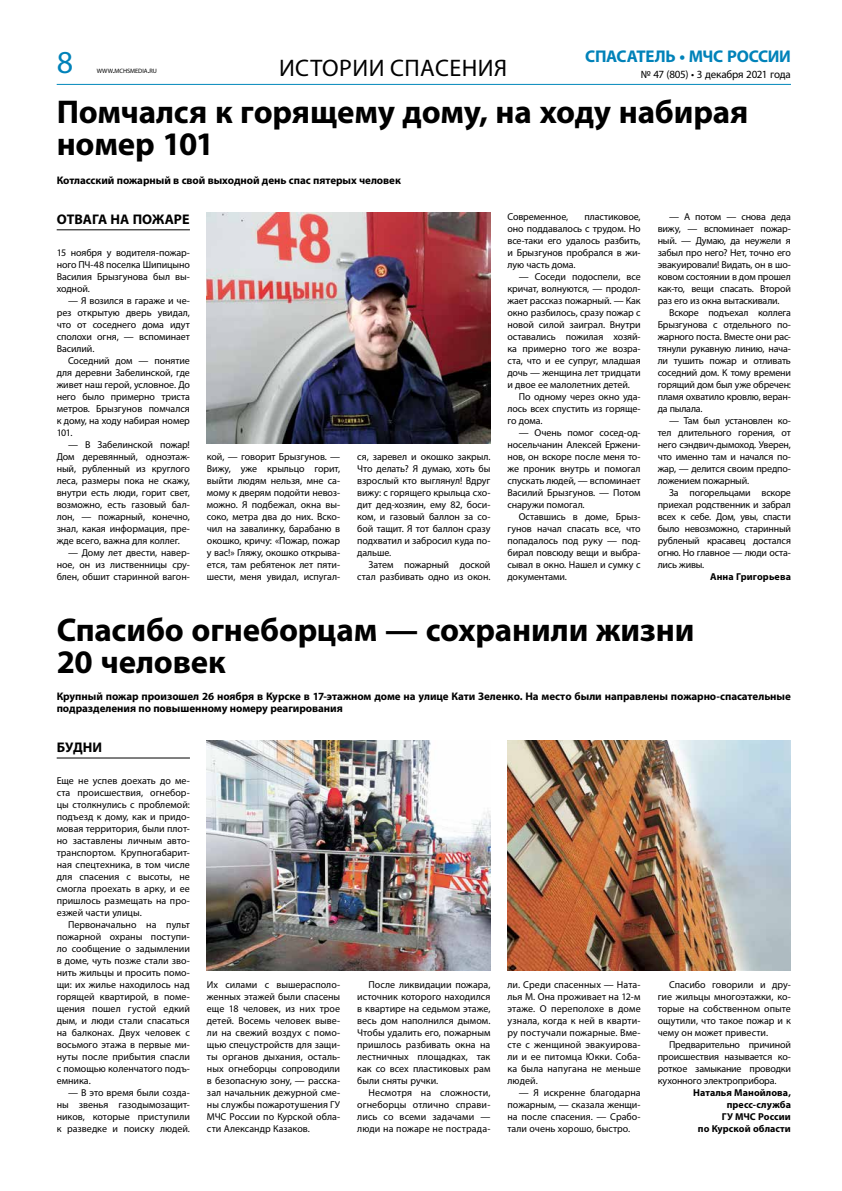
<style>
.page{position:relative;width:842px;height:1191px;background:#fff}
.page>*{position:absolute;margin:0;border:0;box-sizing:border-box;transform-origin:0 0}
.t1{font:700 33px/32px "Myriad Pro";letter-spacing:-.005em;color:#000}
.t2{font:32px "Myriad Pro";color:#0082b9}
.t3{font:24px "Myriad Pro";letter-spacing:.02em;color:#000}
.t4{font:700 17px "Myriad Pro";letter-spacing:-.02em;color:#0082b9}
.t5{font:700 14px "Myriad Pro";color:#000}
.t6{font:700 11px/12px "Myriad Pro";letter-spacing:-.005em;color:#000}
.t7{font:11px "Myriad Pro";letter-spacing:-.015em;color:#000}
.t8{font:10px/12px "Myriad Pro";letter-spacing:-.005em;color:#000;text-align:justify}
.t9{font:700 10px/12px "Myriad Pro";letter-spacing:.01em;color:#000;text-align:right}
.t10{font:6.3px "Myriad Pro";letter-spacing:-.01em;color:#000}
.s1{font-size:9px}
</style>
<div class="page">
<hr style="left:57px;top:84px;width:734px;height:1px;background:#0087bb">
<hr style="left:57px;top:229px;width:133px;height:1px;background:#000">
<img style="left:207px;top:212px;width:283px;height:231px">
<hr style="left:57px;top:757px;width:133px;height:1px;background:#000">
<img style="left:507px;top:740px;width:284px;height:230px">
<img style="left:207px;top:740px;width:283px;height:230px">
<h3 class="t4" style="left:585px;top:46px;width:207px">СПАСАТЕЛЬ • МЧС РОССИИ</h3>
<h2 class="t2" style="left:57px;top:42px;width:18px">8</h2>
<p class="t10" style="left:97px;top:67px;width:62px">WWW<span class="s1">.</span>MCHSMEDIA<span class="s1">.</span>RU</p>
<h3 class="t3" style="left:279px;top:53px;width:230px">ИСТОРИИ СПАСЕНИЯ</h3>
<p class="t7" style="left:641px;top:67px;width:152px">№ 47 (805) • 3 декабря 2021 года</p>
<h1 class="t1" style="left:57px;top:95px;width:693px">Помчался к горящему дому, на ходу набирая номер 101</h1>
<p class="t6" style="left:57px;top:174px;width:346px">Котласский пожарный в свой выходной день спас пятерых человек</p>
<h3 class="t5" style="left:57px;top:210px;width:134px">ОТВАГА НА ПОЖАРЕ</h3>
<p class="t8" style="left:57px;top:246px;width:135px">15 ноября у водителя-пожар&shy;ного ПЧ-48 поселка Шипицыно Василия Брызгунова был вы&shy;ходной.</p>
<p class="t8" style="left:57px;top:294px;width:135px;text-indent:11px">— Я возился в гараже и че&shy;рез открытую дверь увидал, что от соседнего дома идут сполохи огня, — вспоминает Василий.</p>
<p class="t8" style="left:57px;top:354px;width:135px;text-indent:11px">Соседний дом — понятие для деревни Забелинской, где живет наш герой, условное. До него было примерно триста метров. Брызгунов помчался к дому, на ходу набирая номер 101.</p>
<p class="t8" style="left:57px;top:438px;width:135px;text-indent:11px">— В Забелинской пожар!<br>Дом деревянный, одноэтаж&shy;ный, рубленный из круглого леса, размеры пока не скажу, внутри есть люди, горит свет, возможно, есть газовый бал&shy;лон, — пожарный, конечно, знал, какая информация, пре&shy;жде всего, важна для коллег.</p>
<p class="t8" style="left:57px;top:546px;width:135px;text-indent:11px">— Дому лет двести, навер&shy;ное, он из лиственницы сру&shy;блен, обшит старинной вагон-</p>
<p class="t8" style="left:507px;top:210px;width:62px">Современное,</p>
<p class="t8" style="left:658px;top:210px;width:135px;text-indent:11px">— А потом — снова деда вижу, — вспоминает пожар&shy;ный. — Думаю, да неужели я забыл про него? Нет, точно его эвакуировали! Видать, он в шо&shy;ковом состоянии в дом прошел как-то, вещи спасать. Второй раз его из окна вытаскивали.</p>
<p class="t8" style="left:658px;top:306px;width:135px;text-indent:11px">Вскоре подъехал коллега Брызгунова с отдельного по&shy;жарного поста. Вместе они рас&shy;тянули рукавную линию, нача&shy;ли тушить пожар и отливать соседний дом. К тому времени горящий дом был уже обречен: пламя охватило кровлю, веран&shy;да пылала.</p>
<p class="t8" style="left:658px;top:414px;width:135px;text-indent:11px">— Там был установлен ко&shy;тел длительного горения, от него сэндвич-дымоход. Уверен, что именно там и начался по&shy;жар, — делится своим предпо&shy;ложением пожарный.</p>
<p class="t8" style="left:658px;top:486px;width:135px;text-indent:11px">За погорельцами вскоре приехал родственник и забрал всех к себе. Дом, увы, спасти было невозможно, старинный рубленый красавец достался огню. Но главное — люди оста&shy;лись живы.</p>
<p class="t9" style="left:710px;top:570px;width:82px">Анна Григорьева</p>
<p class="t8" style="left:507px;top:210px;width:135px;text-indent:77px">пластиковое, оно поддавалось с трудом. Но все-таки его удалось разбить, и Брызгунов пробрался в жи&shy;лую часть дома.</p>
<p class="t8" style="left:507px;top:270px;width:135px;text-indent:11px">— Соседи подоспели, все кричат, волнуются, — продол&shy;жает рассказ пожарный. — Как окно разбилось, сразу пожар с новой силой заиграл. Внутри оставались пожилая хозяй&shy;ка примерно того же возра&shy;ста, что и ее супруг, младшая дочь — женщина лет тридцати и двое ее малолетних детей.</p>
<p class="t8" style="left:507px;top:390px;width:135px;text-indent:11px">По одному через окно уда&shy;лось всех спустить из горяще&shy;го дома.</p>
<p class="t8" style="left:507px;top:426px;width:135px;text-indent:11px">— Очень помог сосед-од&shy;носельчанин Алексей Ержени&shy;нов, он вскоре после меня то&shy;же проник внутрь и помогал спускать людей, — вспоминает Василий Брызгунов. — Потом снаружи помогал.</p>
<p class="t8" style="left:507px;top:510px;width:135px;text-indent:11px">Оставшись в доме, Брыз&shy;гунов начал спасать все, что попадалось под руку — под&shy;бирал повсюду вещи и выбра&shy;сывал в окно. Нашел и сумку с документами.</p>
<p class="t8" style="left:207px;top:450px;width:135px">кой, — говорит Брызгунов. — Вижу, уже крыльцо горит, выйти людям нельзя, мне са&shy;мому к дверям подойти невоз&shy;можно. Я подбежал, окна вы&shy;соко, метра два до них. Вско&shy;чил на завалинку, барабаню в окошко, кричу: «Пожар, пожар у вас!» Гляжу, окошко открыва&shy;ется, там ребятенок лет пяти&shy;шести, меня увидал, испугал-</p>
<p class="t8" style="left:357px;top:450px;width:135px">ся, заревел и окошко закрыл.<br>Что делать? Я думаю, хоть бы взрослый кто выглянул! Вдруг вижу: с горящего крыльца схо&shy;дит дед-хозяин, ему 82, боси&shy;ком, и газовый баллон за со&shy;бой тащит. Я тот баллон сразу подхватил и забросил куда по&shy;дальше.</p>
<p class="t8" style="left:357px;top:558px;width:135px;text-align:right">Затем пожарный доской стал разбивать одно из окон.</p>
<h1 class="t1" style="left:57px;top:612px;width:639px">Спасибо огнеборцам — сохранили жизни<br>20 человек</h1>
<p class="t6" style="left:57px;top:690px;width:736px">Крупный пожар произошел 26 ноября в Курске в 17-этажном доме на улице Кати Зеленко. На место были направлены пожарно-спасательные подразделения по повышенному номеру реагирования</p>
<h3 class="t5" style="left:57px;top:738px;width:47px">БУДНИ</h3>
<p class="t8" style="left:57px;top:774px;width:135px">Еще не успев доехать до ме&shy;ста происшествия, огнебор&shy;цы столкнулись с проблемой: подъезд к дому, как и придо&shy;мовая территория, были плот&shy;но заставлены личным авто&shy;транспортом. Крупногабарит&shy;ная спецтехника, в том числе для спасения с высоты, не смогла проехать в арку, и ее пришлось размещать на про&shy;езжей части улицы.</p>
<p class="t8" style="left:57px;top:918px;width:135px;text-indent:11px">Первоначально на пульт пожарной охраны поступи&shy;ло сообщение о задымлении в доме, чуть позже стали зво&shy;нить жильцы и просить помо&shy;щи: их жилье находилось над горящей квартирой, в поме&shy;щения пошел густой едкий дым, и люди стали спасаться на балконах. Двух человек с восьмого этажа в первые ми&shy;нуты после прибытия спасли с помощью коленчатого подъ&shy;емника.</p>
<p class="t8" style="left:57px;top:1086px;width:135px;text-indent:11px">— В это время были созда&shy;ны звенья газодымозащит&shy;ников, которые приступили к разведке и поиску людей.</p>
<p class="t8" style="left:207px;top:978px;width:135px">Их силами с вышерасполо&shy;женных этажей были спасены еще 18 человек, из них трое детей. Восемь человек выве&shy;ли на свежий воздух с помо&shy;щью спецустройств для защи&shy;ты органов дыхания, осталь&shy;ных огнеборцы сопроводили в безопасную зону, — расска&shy;зал начальник дежурной сме&shy;ны службы пожаротушения ГУ МЧС России по Курской обла&shy;сти Александр Казаков.</p>
<p class="t8" style="left:357px;top:978px;width:135px;text-indent:11px">После ликвидации пожара, источник которого находился в квартире на седьмом этаже, весь дом наполнился дымом.<br>Чтобы удалить его, пожарным пришлось разбивать окна на лестничных площадках, так как со всех пластиковых рам были сняты ручки.</p>
<p class="t8" style="left:357px;top:1086px;width:135px;text-indent:11px">Несмотря на сложности, огнеборцы отлично справи&shy;лись со всеми задачами — люди на пожаре не пострада-</p>
<p class="t8" style="left:507px;top:978px;width:135px">ли. Среди спасенных — Ната&shy;лья М. Она проживает на 12-м этаже. О переполохе в доме узнала, когда к ней в кварти&shy;ру постучали пожарные. Вме&shy;сте с женщиной эвакуирова&shy;ли и ее питомца Юкки. Соба&shy;ка была напугана не меньше людей.</p>
<p class="t8" style="left:507px;top:1086px;width:135px;text-indent:11px">— Я искренне благодарна пожарным, — сказала женщи&shy;на после спасения. — Срабо&shy;тали очень хорошо, быстро.</p>
<p class="t8" style="left:658px;top:978px;width:135px;text-indent:11px">Спасибо говорили и дру&shy;гие жильцы многоэтажки, ко&shy;торые на собственном опыте ощутили, что такое пожар и к чему он может привести.</p>
<p class="t8" style="left:658px;top:1038px;width:135px;text-indent:11px">Предварительно причиной происшествия называется ко&shy;роткое замыкание проводки кухонного электроприбора.</p>
<p class="t9" style="left:693px;top:1086px;width:99px">Наталья Манойлова, пресс-служба<br>ГУ МЧС России<br>по Курской области</p>
</div>
